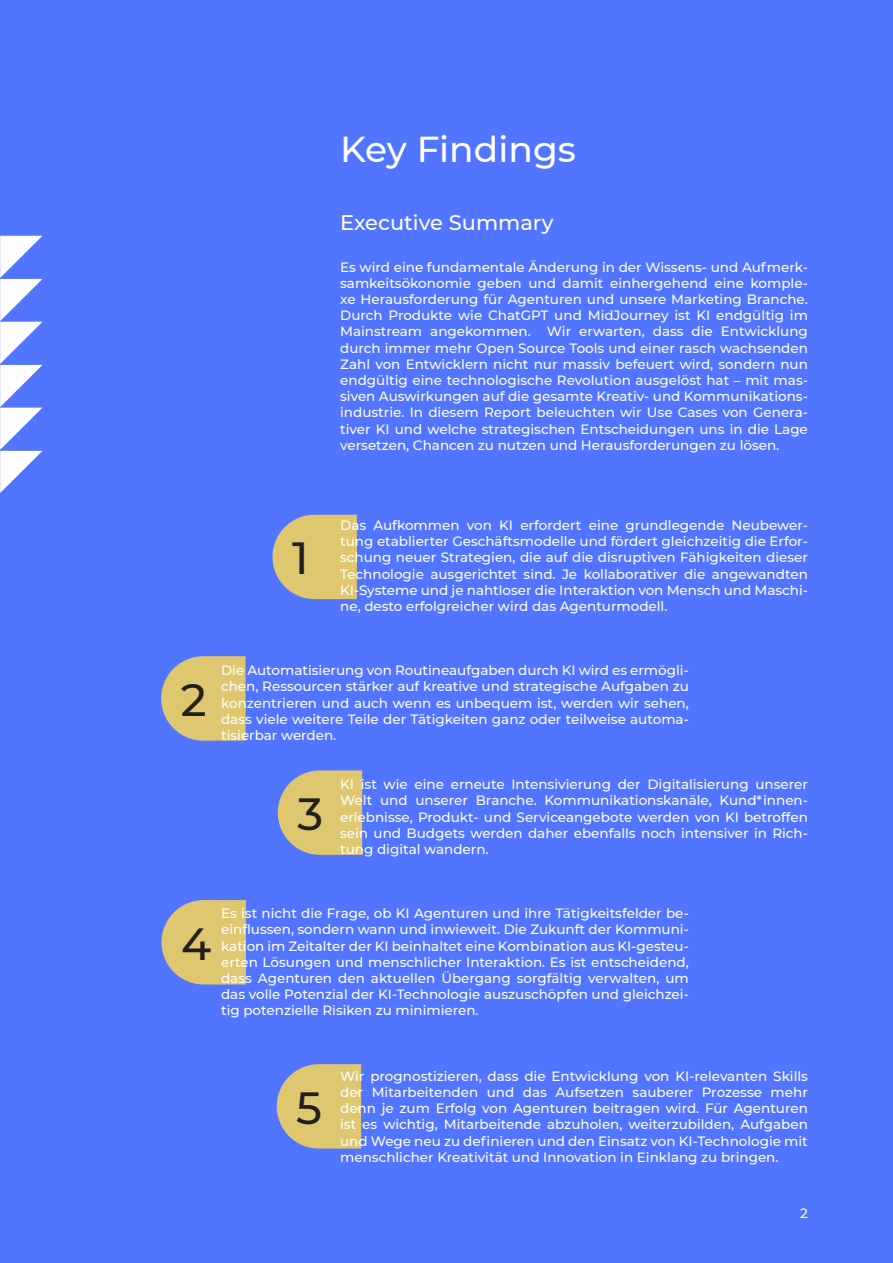
<style>
.page{position:relative;width:893px;height:1263px;background:#5275ff}
.page>*{position:absolute;margin:0;border:0;box-sizing:border-box;transform-origin:0 0}
.t1{font:500 45px "Montserrat";color:#231f20}
.t2{font:500 36px "Montserrat";color:#fff}
.t3{font:500 21px "Montserrat";color:#fff}
.t4{font:500 13.5px/16.2px "Montserrat";color:#fff;text-align:justify}
</style>
<div class="page">
<svg style="left:276px;top:1064px;width:85px;height:84px"></svg>
<div style="left:296px;top:1080px;width:60px;height:50px;background:#dec76e"></div>
<svg style="left:277px;top:770px;width:85px;height:85px"></svg>
<div style="left:297px;top:786px;width:60px;height:50px;background:#dec76e"></div>
<svg style="left:161px;top:900px;width:85px;height:84px"></svg>
<div style="left:181px;top:916px;width:60px;height:50px;background:#dec76e"></div>
<svg style="left:161px;top:656px;width:85px;height:85px"></svg>
<div style="left:181px;top:672px;width:59px;height:50px;background:#dec76e"></div>
<svg style="left:272px;top:515px;width:85px;height:84px"></svg>
<div style="left:292px;top:531px;width:60px;height:49px;background:#dec76e"></div>
<svg style="left:0;top:236px;width:43px;height:257px"></svg>
<p class="t2" style="left:340px;top:124px;width:237px">Key Findings</p>
<p class="t3" style="left:340px;top:208px;width:215px">Executive Summary</p>
<p class="t4" style="left:340px;top:258px;width:469px">Es wird eine fundamentale Änderung in der Wissens- und Aufmerk&shy;samkeitsökonomie geben und damit einhergehend eine komple&shy;xe Herausforderung für Agenturen und unsere Marketing Branche.<br>Durch Produkte wie ChatGPT und MidJourney ist KI endgültig im Mainstream angekommen. Wir erwarten, dass die Entwicklung durch immer mehr Open Source Tools und einer rasch wachsenden Zahl von Entwicklern nicht nur massiv befeuert wird, sondern nun endgültig eine technologische Revolution ausgelöst hat – mit mas&shy;siven Auswirkungen auf die gesamte Kreativ- und Kommunikations&shy;industrie. In diesem Report beleuchten wir Use Cases von Genera&shy;tiver KI und welche strategischen Entscheidungen uns in die Lage versetzen, Chancen zu nutzen und Herausforderungen zu lösen.</p>
<p class="t1" style="left:292px;top:527px;width:18px">1</p>
<p class="t4" style="left:340px;top:516px;width:469px">Das Aufkommen von KI erfordert eine grundlegende Neubewer&shy;tung etablierter Geschäftsmodelle und fördert gleichzeitig die Erfor&shy;schung neuer Strategien, die auf die disruptiven Fähigkeiten dieser Technologie ausgerichtet sind. Je kollaborativer die angewandten KI-Systeme und je nahtloser die Interaktion von Mensch und Maschi&shy;ne, desto erfolgreicher wird das Agenturmodell.</p>
<p class="t1" style="left:181px;top:668px;width:27px">2</p>
<p class="t4" style="left:221px;top:662px;width:469px">Die Automatisierung von Routineaufgaben durch KI wird es ermögli&shy;chen, Ressourcen stärker auf kreative und strategische Aufgaben zu konzentrieren und auch wenn es unbequem ist, werden wir sehen, dass viele weitere Teile der Tätigkeiten ganz oder teilweise automa&shy;tisierbar werden.</p>
<p class="t1" style="left:297px;top:782px;width:27px">3</p>
<p class="t4" style="left:340px;top:776px;width:469px">KI ist wie eine erneute Intensivierung der Digitalisierung unserer Welt und unserer Branche. Kommunikationskanäle, Kund*innen&shy;erlebnisse, Produkt- und Serviceangebote werden von KI betroffen sein und Budgets werden daher ebenfalls noch intensiver in Rich&shy;tung digital wandern.</p>
<p class="t1" style="left:181px;top:912px;width:32px">4</p>
<p class="t4" style="left:221px;top:905px;width:469px">Es ist nicht die Frage, ob KI Agenturen und ihre Tätigkeitsfelder be&shy;einflussen, sondern wann und inwieweit. Die Zukunft der Kommuni&shy;kation im Zeitalter der KI beinhaltet eine Kombination aus KI-gesteu&shy;erten Lösungen und menschlicher Interaktion. Es ist entscheidend, dass Agenturen den aktuellen Übergang sorgfältig verwalten, um das volle Potenzial der KI-Technologie auszuschöpfen und gleichzei&shy;tig potenzielle Risiken zu minimieren.</p>
<p class="t1" style="left:296px;top:1076px;width:27px">5</p>
<p class="t4" style="left:340px;top:1067px;width:469px">Wir prognostizieren, dass die Entwicklung von KI-relevanten Skills der Mitarbeitenden und das Aufsetzen sauberer Prozesse mehr denn je zum Erfolg von Agenturen beitragen wird. Für Agenturen ist es wichtig, Mitarbeitende abzuholen, weiterzubilden, Aufgaben und Wege neu zu definieren und den Einsatz von KI-Technologie mit menschlicher Kreativität und Innovation in Einklang zu bringen.</p>
<p class="t4" style="left:800px;top:1204px;width:9px">2</p>
</div>
